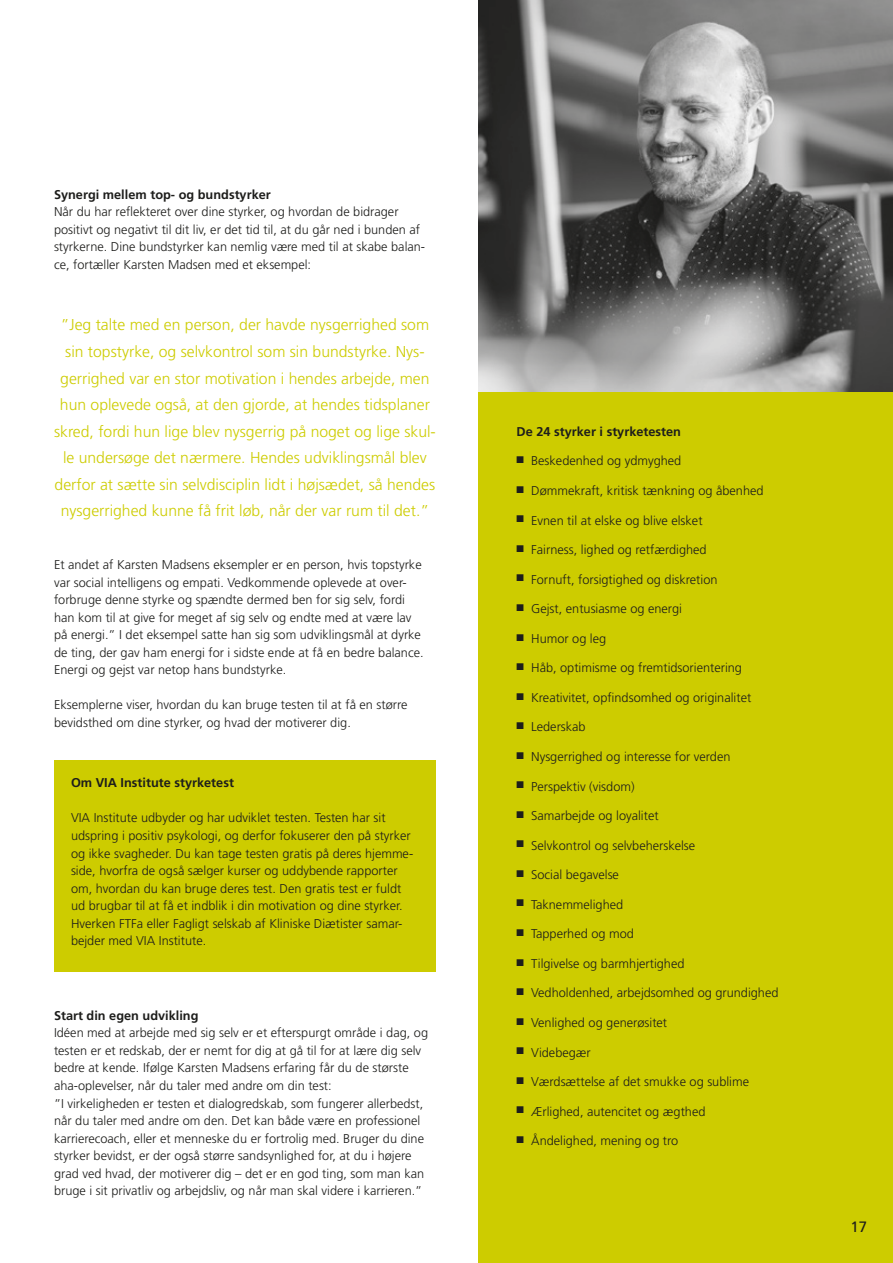
<style>
.page{position:relative;width:893px;height:1263px;background:#fff}
.page>*{position:absolute;margin:0;border:0;box-sizing:border-box;transform-origin:0 0}
.Brød_14{font:300 15.75px/26.5px "Frutiger";color:#cdcc00;text-align:center}
.t1{font:15px "Frutiger";color:#1d1d1b}
.Brød_14-2{font:300 12.75px/17.5px "Frutiger";color:#1d1d1b}
.Rubrik_14{font:700 12.75px "Frutiger";color:#1d1d1b}
</style>
<div class="page">
<div style="left:54px;top:761px;width:382px;height:211px;background:#cdcc00"></div>
<div style="left:478px;top:391px;width:415px;height:872px;background:#cdcc00"></div>
<img style="left:478px;top:0;width:415px;height:391px">
<p class="Rubrik_14" style="left:54px;top:187px;width:218px">Synergi mellem top- og bundstyrker</p>
<p class="Brød_14-2" style="left:54px;top:203px;width:373px">Når du har reflekteret over dine styrker, og hvordan de bidrager positivt og negativt til dit liv, er det tid til, at du går ned i bunden af styrkerne. Dine bundstyrker kan nemlig være med til at skabe balan&shy;ce, fortæller Karsten Madsen med et eksempel:</p>
<p class="Brød_14" style="left:54px;top:312px;width:383px">”Jeg talte med en person, der havde nysgerrighed som sin topstyrke, og selvkontrol som sin bundstyrke. Nys&shy;gerrighed var en stor motivation i hendes arbejde, men hun oplevede også, at den gjorde, at hendes tidsplaner skred, fordi hun lige blev nysgerrig på noget og lige skul&shy;le undersøge det nærmere. Hendes udviklingsmål blev derfor at sætte sin selvdisciplin lidt i højsædet, så hendes nysgerrighed kunne få frit løb, når der var rum til det.”</p>
<p class="Brød_14-2" style="left:54px;top:556px;width:371px">Et andet af Karsten Madsens eksempler er en person, hvis topstyrke var social intelligens og empati. Vedkommende oplevede at over&shy;forbruge denne styrke og spændte dermed ben for sig selv, fordi han kom til at give for meget af sig selv og endte med at være lav på energi.” I det eksempel satte han sig som udviklingsmål at dyrke de ting, der gav ham energi for i sidste ende at få en bedre balance.<br>Energi og gejst var netop hans bundstyrke.</p>
<p class="Brød_14-2" style="left:54px;top:696px;width:355px">Eksemplerne viser, hvordan du kan bruge testen til at få en større bevidsthed om dine styrker, og hvad der motiverer dig.</p>
<p class="Rubrik_14" style="left:71px;top:775px;width:164px">Om VIA Institute styrketest</p>
<p class="Brød_14-2" style="left:71px;top:809px;width:344px">VIA Institute udbyder og har udviklet testen. Testen har sit udspring i positiv psykologi, og derfor fokuserer den på styrker og ikke svagheder. Du kan tage testen gratis på deres hjemme&shy;side, hvorfra de også sælger kurser og uddybende rapporter om, hvordan du kan bruge deres test. Den gratis test er fuldt ud brugbar til at få et indblik i din motivation og dine styrker.<br>Hverken FTFa eller Fagligt selskab af Kliniske Diætister samar&shy;bejder med VIA Institute.</p>
<p class="Rubrik_14" style="left:54px;top:1008px;width:146px">Start din egen udvikling</p>
<p class="Brød_14-2" style="left:54px;top:1024px;width:376px">Idéen med at arbejde med sig selv er et efterspurgt område i dag, og testen er et redskab, der er nemt for dig at gå til for at lære dig selv bedre at kende. Ifølge Karsten Madsens erfaring får du de største aha-oplevelser, når du taler med andre om din test:</p>
<p class="Brød_14-2" style="left:54px;top:1094px;width:372px">”I virkeligheden er testen et dialogredskab, som fungerer allerbedst, når du taler med andre om den. Det kan både være en professionel karrierecoach, eller et menneske du er fortrolig med. Bruger du dine styrker bevidst, er der også større sandsynlighed for, at du i højere grad ved hvad, der motiverer dig – det er en god ting, som man kan bruge i sit privatliv og arbejdsliv, og når man skal videre i karrieren.”</p>
<p class="Rubrik_14" style="left:517px;top:424px;width:166px">De 24 styrker i styrketesten</p>
<p class="Brød_14-2" style="left:517px;top:452px;width:166px">■ Beskedenhed og ydmyghed</p>
<p class="Brød_14-2" style="left:517px;top:482px;width:248px">■ Dømmekraft, kritisk tænkning og åbenhed</p>
<p class="Brød_14-2" style="left:517px;top:511px;width:187px">■ Evnen til at elske og blive elsket</p>
<p class="Brød_14-2" style="left:517px;top:541px;width:191px">■ Fairness, lighed og retfærdighed</p>
<p class="Brød_14-2" style="left:517px;top:571px;width:202px">■ Fornuft, forsigtighed og diskretion</p>
<p class="Brød_14-2" style="left:517px;top:600px;width:167px">■ Gejst, entusiasme og energi</p>
<p class="Brød_14-2" style="left:517px;top:630px;width:91px">■ Humor og leg</p>
<p class="Brød_14-2" style="left:517px;top:659px;width:227px">■ Håb, optimisme og fremtidsorientering</p>
<p class="Brød_14-2" style="left:517px;top:689px;width:236px">■ Kreativitet, opfindsomhed og originalitet</p>
<p class="Brød_14-2" style="left:517px;top:718px;width:71px">■ Lederskab</p>
<p class="Brød_14-2" style="left:517px;top:748px;width:215px">■ Nysgerrighed og interesse for verden</p>
<p class="Brød_14-2" style="left:517px;top:777px;width:119px">■ Perspektiv (visdom)</p>
<p class="Brød_14-2" style="left:517px;top:807px;width:144px">■ Samarbejde og loyalitet</p>
<p class="Brød_14-2" style="left:517px;top:837px;width:180px">■ Selvkontrol og selvbeherskelse</p>
<p class="Brød_14-2" style="left:517px;top:866px;width:104px">■ Social begavelse</p>
<p class="Brød_14-2" style="left:517px;top:896px;width:108px">■ Taknemmelighed</p>
<p class="Brød_14-2" style="left:517px;top:925px;width:119px">■ Tapperhed og mod</p>
<p class="Brød_14-2" style="left:517px;top:955px;width:169px">■ Tilgivelse og barmhjertighed</p>
<p class="Brød_14-2" style="left:517px;top:984px;width:263px">■ Vedholdenhed, arbejdsomhed og grundighed</p>
<p class="Brød_14-2" style="left:517px;top:1014px;width:152px">■ Venlighed og generøsitet</p>
<p class="Brød_14-2" style="left:517px;top:1043px;width:76px">■ Videbegær</p>
<p class="Brød_14-2" style="left:517px;top:1073px;width:234px">■ Værdsættelse af det smukke og sublime</p>
<p class="Brød_14-2" style="left:517px;top:1102px;width:190px">■ Ærlighed, autencitet og ægthed</p>
<p class="Brød_14-2" style="left:517px;top:1132px;width:163px">■ Åndelighed, mening og tro</p>
<p class="t1" style="left:850px;top:1218px;width:18px">17</p>
</div>
